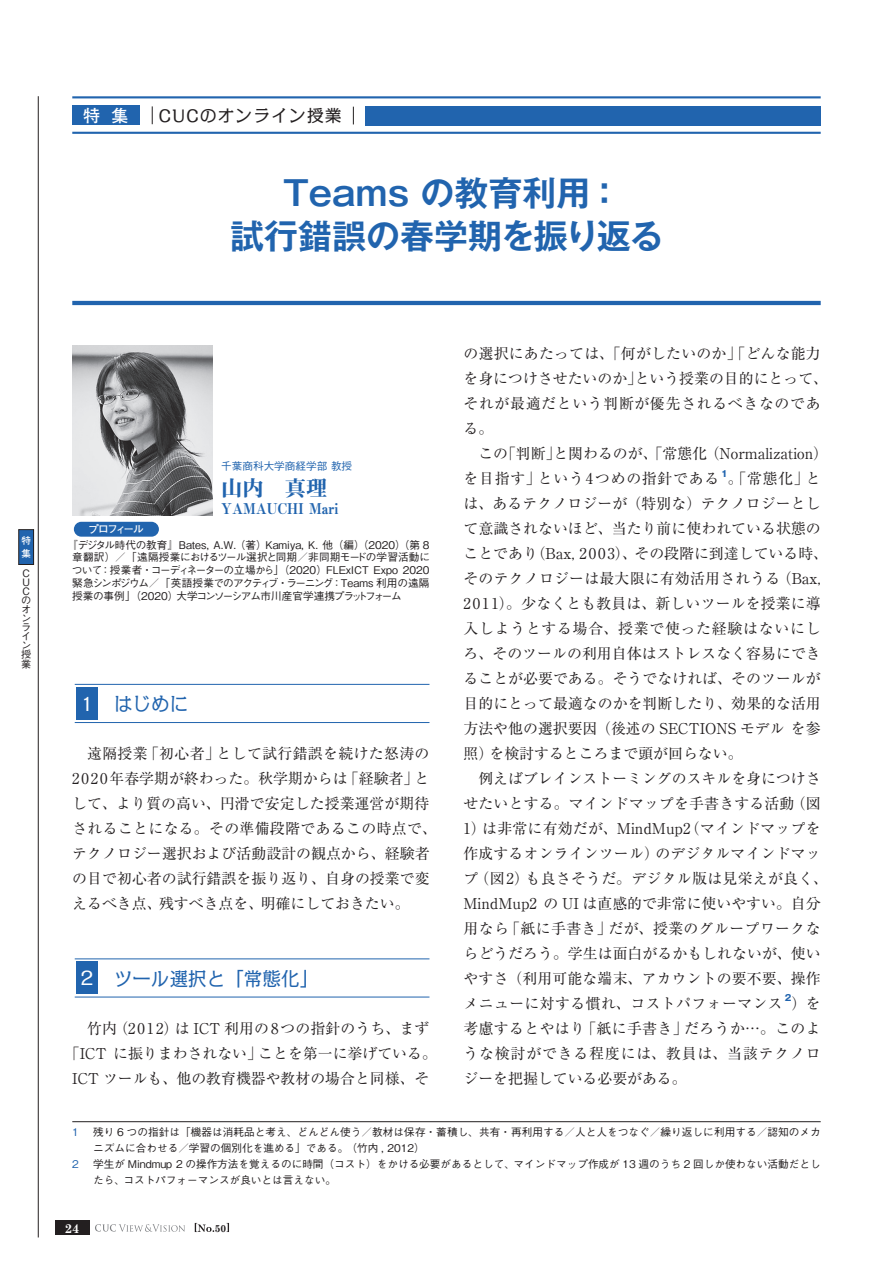
<style>
.page{position:relative;width:893px;height:1263px;background:#fff}
.page>*{position:absolute;margin:0;border:0;box-sizing:border-box;transform-origin:0 0}
.t1{font:700 34.05px/42.5px "Gothic MB101 Pro De";color:#2164ae;text-align:center}
.t2{font:21.3px "Midashi Min Pro MA31";color:#2164ae}
.t3{font:19.2px "Kakumin Pro";color:#2164ae}
.t4{font:16.95px "Kakumin Pro";letter-spacing:.05em;color:#231f20}
.t5{font:700 16.95px "Futo Go B101 Pro";color:#fff}
.t6{font:14.85px/25px "Ryumin Pro";letter-spacing:.005em;color:#231f20}
.t7{font:14.85px "Midashi Min Pro MA31";color:#2164ae}
.t8{font:700 12.75px "Century Schoolbook";color:#fff}
.t9{font:500 10.65px/12.8px "Gothic BBB Pro";color:#231f20}
.t10{font:500 10.65px "Gothic BBB Pro";color:#2164ae}
.t11{font:700 10.65px "Futo Go B101 Pro";letter-spacing:-.145em;color:#fff}
.t12{font:500 10.2px/9.1px "Gothic BBB Pro";color:#231f20}
.t13{font:700 10.05px "Century Schoolbook";color:#231f20}
.t14{font:700 9.6px/12.8px "Futo Go B101 Pro";color:#fff}
.t15{font:700 8.7px "Gothic MB101 Pro";color:#2164ae}
.s1{color:#fff}
</style>
<div class="page">
<svg style="left:195px;top:1223px;width:19px;height:9px"></svg>
<svg style="left:227px;top:1223px;width:2px;height:9px"></svg>
<div style="left:55px;top:1220px;width:34px;height:15px;background:#231f20"></div>
<svg style="left:95px;top:1224px;width:90px;height:8px"></svg>
<div style="left:74px;top:522px;width:85px;height:15px;background:#2164ae;border-radius:7px"></div>
<img style="left:72px;top:345px;width:141px;height:171px">
<hr style="left:75px;top:684px;width:354px;height:1px;background:#2164ae">
<hr style="left:75px;top:722px;width:354px;height:1px;background:#2164ae">
<div style="left:76px;top:687px;width:22px;height:33px;background:#2164ae"></div>
<hr style="left:75px;top:958px;width:354px;height:1px;background:#2164ae">
<hr style="left:75px;top:997px;width:354px;height:1px;background:#2164ae">
<div style="left:76px;top:962px;width:22px;height:32px;background:#2164ae"></div>
<hr style="left:72px;top:1121px;width:749px;height:1px;background:#231f20">
<hr style="left:38px;top:96px;width:1px;height:1141px;background:#231f20">
<hr style="left:72px;top:301px;width:749px;height:4px;background:#2164ae">
<div style="left:19px;top:530px;width:15px;height:34px;background:#2164ae"></div>
<div style="left:18px;top:529px;width:16px;height:36px;border:1px solid #231f20"></div>
<hr style="left:72px;top:96px;width:749px;height:2px;background:#2164ae">
<hr style="left:72px;top:132px;width:749px;height:2px;background:#2164ae">
<div style="left:72px;top:106px;width:67px;height:19px;background:#2164ae"></div>
<div style="left:365px;top:106px;width:456px;height:19px;background:#2164ae"></div>
<svg style="left:152px;top:106px;width:1px;height:18px"></svg>
<svg style="left:353px;top:107px;width:1px;height:17px"></svg>
<p class="t5" style="left:83px;top:102px;width:47px">特 集</p>
<p class="t4" style="left:159px;top:102px;width:185px">CUCのオンライン授業</p>
<h1 class="t1" style="left:230px;top:168px;width:435px">Teams の教育利用：<br>試行錯誤の春学期を振り返る</h1>
<p class="t14" style="left:21px;top:533px;width:11px">特集</p>
<p class="t12" style="left:21px;top:567px;width:11px">Ｃ<br>Ｕ<br>Ｃのオンライン授業</p>
<p class="t10" style="left:221px;top:458px;width:133px">千葉商科大学商経学部 教授</p>
<h2 class="t2" style="left:221px;top:472px;width:108px">山内　真理</h2>
<p class="t7" style="left:221px;top:497px;width:119px">YAMAUCHI Mari</p>
<p class="t11" style="left:89px;top:521px;width:57px">プロフィール</p>
<p class="t9" style="left:72px;top:537px;width:359px;text-align:justify;text-indent:-5px">『デジタル時代の教育』Bates, A.W. （著）Kamiya, K. 他（編）（2020）（第 8章翻訳）／「遠隔授業におけるツール選択と同期／非同期モードの学習活動について：授業者・コーディネーターの立場から」（2020）FLExICT Expo 2020緊急シンポジウム／「英語授業でのアクティブ・ラーニング：Teams 利用の遠隔授業の事例」（2020）大学コンソーシアム市川産官学連携プラットフォーム</p>
<p class="t3" style="left:78px;top:689px;width:112px"><span class="s1">１</span> はじめに</p>
<p class="t6" style="left:72px;top:740px;width:366px;text-indent:15px">遠隔授業「初心者」として試行錯誤を続けた怒涛の<br>2020年春学期が終わった。秋学期からは「経験者」として、より質の高い、円滑で安定した授業運営が期待されることになる。その準備段階であるこの時点で、テクノロジー選択および活動設計の観点から、経験者の目で初心者の試行錯誤を振り返り、自身の授業で変えるべき点、残すべき点を、明確にしておきたい。</p>
<p class="t3" style="left:81px;top:963px;width:239px"><span class="s1">2</span> ツール選択と「常態化」</p>
<p class="t6" style="left:87px;top:1014px;width:344px">竹内（2012）は ICT 利用の8つの指針のうち、まず</p>
<p class="t6" style="left:65px;top:1039px;width:374px">「ICT に振りまわされない」ことを第一に挙げている。</p>
<p class="t6" style="left:72px;top:1064px;width:359px">ICT ツールも、他の教育機器や教材の場合と同様、そ</p>
<p class="t6" style="left:463px;top:340px;width:366px">の選択にあたっては、「何がしたいのか」「どんな能力を身につけさせたいのか」という授業の目的にとって、それが最適だという判断が優先されるべきなのである。</p>
<p class="t6" style="left:463px;top:440px;width:366px;text-indent:15px">この「判断」と関わるのが、「常態化 （Normalization）を目指す」という4つめの指針である</p>
<p class="t15" style="left:721px;top:466px;width:8px">1</p>
<p class="t6" style="left:463px;top:465px;width:366px;text-indent:264px">。「常態化」とは、あるテクノロジーが （特別な）テクノロジーとして意識されないほど、当たり前に使われている状態のことであり（Bax, 2003）、その段階に到達している時、そのテクノロジーは最大限に有効活用されうる（Bax,<br>2011）。少なくとも教員は、新しいツールを授業に導入しようとする場合、授業で使った経験はないにしろ、そのツールの利用自体はストレスなく容易にできることが必要である。そうでなければ、そのツールが目的にとって最適なのかを判断したり、効果的な活用方法や他の選択要因 （後述の SECTIONS モデル を参照）を検討するところまで頭が回らない。</p>
<p class="t6" style="left:463px;top:765px;width:366px;text-indent:15px">例えばブレインストーミングのスキルを身につけさせたいとする。マインドマップを手書きする活動（図<br>1）は非常に有効だが、MindMup2（マインドマップを作成するオンラインツール）のデジタルマインドマップ（図2）も良さそうだ。デジタル版は見栄えが良く、<br>MindMup2 の UI は直感的で非常に使いやすい。自分用なら「紙に手書き」だが、授業のグループワークならどうだろう。学生は面白がるかもしれないが、使いやすさ （利用可能な端末、アカウントの要不要、操作メニューに対する慣れ、コストパフォーマンス</p>
<p class="t15" style="left:785px;top:991px;width:8px">2</p>
<p class="t6" style="left:463px;top:990px;width:359px;text-align:justify;text-indent:328px">）を考慮するとやはり「紙に手書き」だろうか…。このような検討ができる程度には、教員は、当該テクノロジーを把握している必要がある。</p>
<p class="t10" style="left:72px;top:1124px;width:8px">1</p>
<p class="t9" style="left:93px;top:1123px;width:729px;line-height:15.9px">残り 6 つの指針は「機器は消耗品と考え、どんどん使う／教材は保存・蓄積し、共有・再利用する／人と人をつなぐ／繰り返しに利用する／認知のメカニズムに合わせる／学習の個別化を進める」である。 （竹内 , 2012）</p>
<p class="t10" style="left:72px;top:1156px;width:8px">2</p>
<p class="t9" style="left:93px;top:1155px;width:729px;line-height:15.9px">学生が Mindmup 2 の操作方法を覚えるのに時間（コスト）をかける必要があるとして、マインドマップ作成が 13 週のうち 2 回しか使わない活動だとしたら、コストパフォーマンスが良いとは言えない。</p>
<p class="t8" style="left:65px;top:1220px;width:16px">24</p>
<p class="t13" style="left:215px;top:1222px;width:13px">50</p>
</div>
